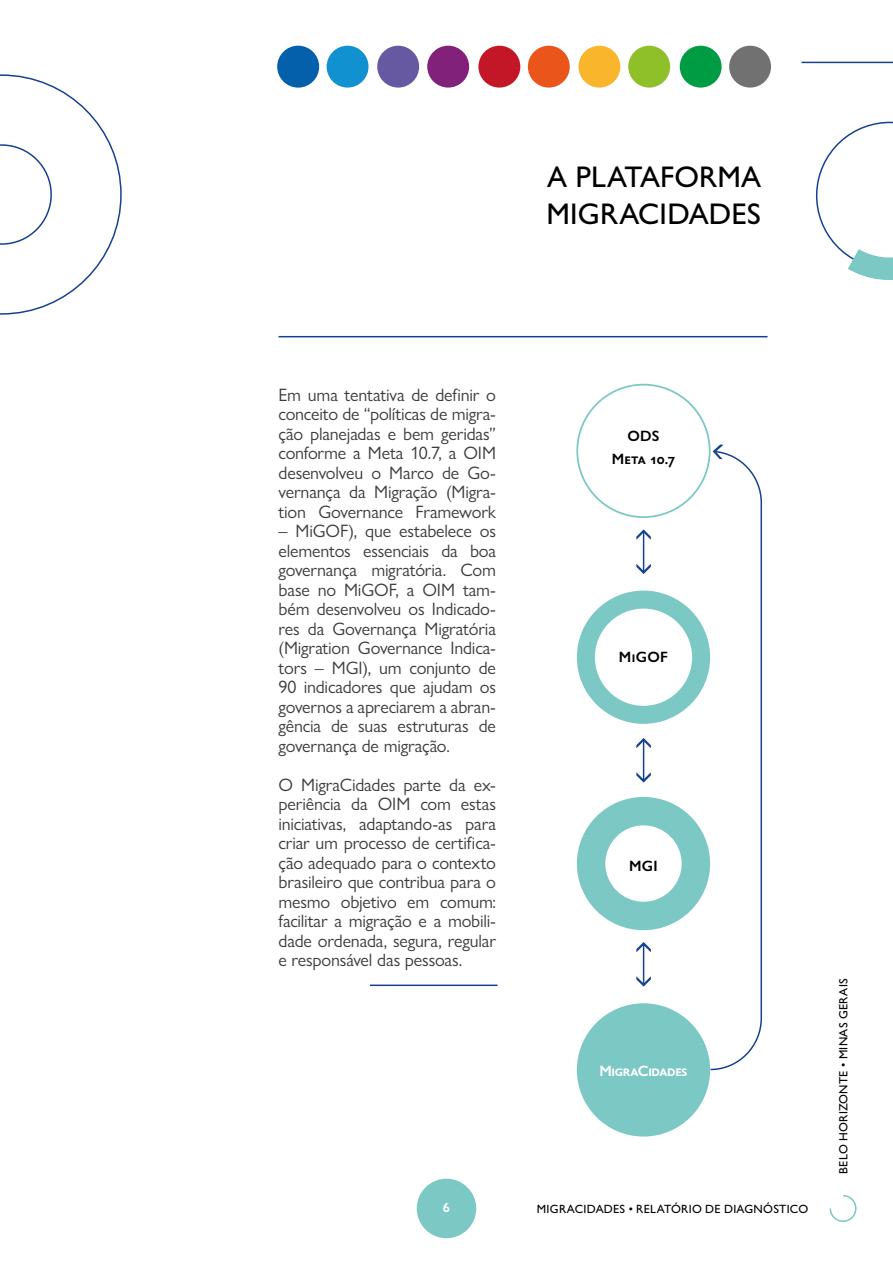
<style>
.page{position:relative;width:893px;height:1263px;background:#fff}
.page>*{position:absolute;margin:0;border:0;box-sizing:border-box;transform-origin:0 0}
.t1{font:500 30px/37.5px "Gill Sans Nova";letter-spacing:.005em;color:#000}
.t2{font:18px/19.5px "Gill Sans Nova";letter-spacing:-.01em;color:#3c3c3b;text-align:justify}
.t3{font:600 15px/22.5px "Gill Sans Nova";letter-spacing:.015em;color:#000;text-align:center}
.t4{font:600 15px "Gill Sans Nova";letter-spacing:-.025em;color:#fff}
.t5{font:600 13.5px "Gill Sans Nova";color:#fff}
.t6{font:500 12px "Gill Sans Nova";letter-spacing:.025em;color:#000}
</style>
<div class="page">
<div style="left:427px;top:46px;width:42px;height:42px;background:#81217a;border-radius:50%"></div>
<div style="left:277px;top:46px;width:42px;height:42px;background:#0560ab;border-radius:50%"></div>
<div style="left:417px;top:1179px;width:59px;height:59px;background:#7cc8c5;border-radius:50%"></div>
<div style="left:478px;top:46px;width:42px;height:42px;background:#c31727;border-radius:50%"></div>
<div style="left:680px;top:46px;width:42px;height:42px;background:#009c44;border-radius:50%"></div>
<div style="left:628px;top:46px;width:42px;height:42px;background:#8fc029;border-radius:50%"></div>
<div style="left:377px;top:46px;width:42px;height:42px;background:#6758a2;border-radius:50%"></div>
<div style="left:578px;top:46px;width:42px;height:42px;background:#f9b62d;border-radius:50%"></div>
<div style="left:327px;top:46px;width:42px;height:42px;background:#1191d0;border-radius:50%"></div>
<div style="left:528px;top:46px;width:42px;height:42px;background:#e9551a;border-radius:50%"></div>
<div style="left:729px;top:46px;width:42px;height:42px;background:#727171;border-radius:50%"></div>
<hr style="left:279px;top:336px;width:488px;height:1px;background:#164190">
<hr style="left:801px;top:62px;width:92px;height:1px;background:#164190">
<svg style="left:829px;top:1195px;width:28px;height:27px"></svg>
<svg style="left:0;top:74px;width:122px;height:241px"></svg>
<div style="left:577px;top:1003px;width:133px;height:133px;background:#7cc8c5;border-radius:50%"></div>
<svg style="left:577px;top:444px;width:186px;height:627px"></svg>
<hr style="left:370px;top:984px;width:127px;height:2px;background:#164190">
<svg style="left:815px;top:121px;width:78px;height:159px"></svg>
<h1 class="t1" style="left:546px;top:157px;width:216px">A PLATAFORMA<br>MIGRACIDADES</h1>
<p class="t2" style="left:279px;top:385px;width:219px">Em uma tentativa de definir o conceito de “políticas de migra&shy;ção planejadas e bem geridas” conforme a Meta 10.7, a OIM desenvolveu o Marco de Go&shy;vernança da Migração (Migra&shy;tion Governance Framework</p>
<p class="t2" style="left:279px;top:521px;width:219px">– MiGOF), que estabelece os elementos essenciais da boa governança migratória. Com base no MiGOF, a OIM tam&shy;bém desenvolveu os Indicado&shy;res da Governança Migratória (Migration Governance Indica&shy;tors – MGI), um conjunto de 90 indicadores que ajudam os governos a apreciarem a abran&shy;gência de suas estruturas de governança de migração.</p>
<p class="t2" style="left:279px;top:774px;width:219px">O MigraCidades parte da ex&shy;periência da OIM com estas iniciativas, adaptando-as para criar um processo de certifica&shy;ção adequado para o contexto brasileiro que contribua para o mesmo objetivo em comum: facilitar a migração e a mobili&shy;dade ordenada, segura, regular e responsável das pessoas.</p>
<p class="t5" style="left:443px;top:1199px;width:9px">6</p>
<p class="t3" style="left:612px;top:425px;width:65px">ODS<br>Meta 10.7</p>
<p class="t3" style="left:619px;top:646px;width:50px">MiGOF</p>
<p class="t3" style="left:629px;top:854px;width:30px">MGI</p>
<p class="t4" style="left:599px;top:1062px;width:89px">MigraCidades</p>
<p class="t6" style="left:537px;top:1201px;width:273px">MIGRACIDADES • RELATÓRIO DE DIAGNÓSTICO</p>
<p class="t6" style="left:836px;top:1174px;width:197px;rotate:-90deg">BELO HORIZONTE • MINAS GERAIS</p>
</div>
